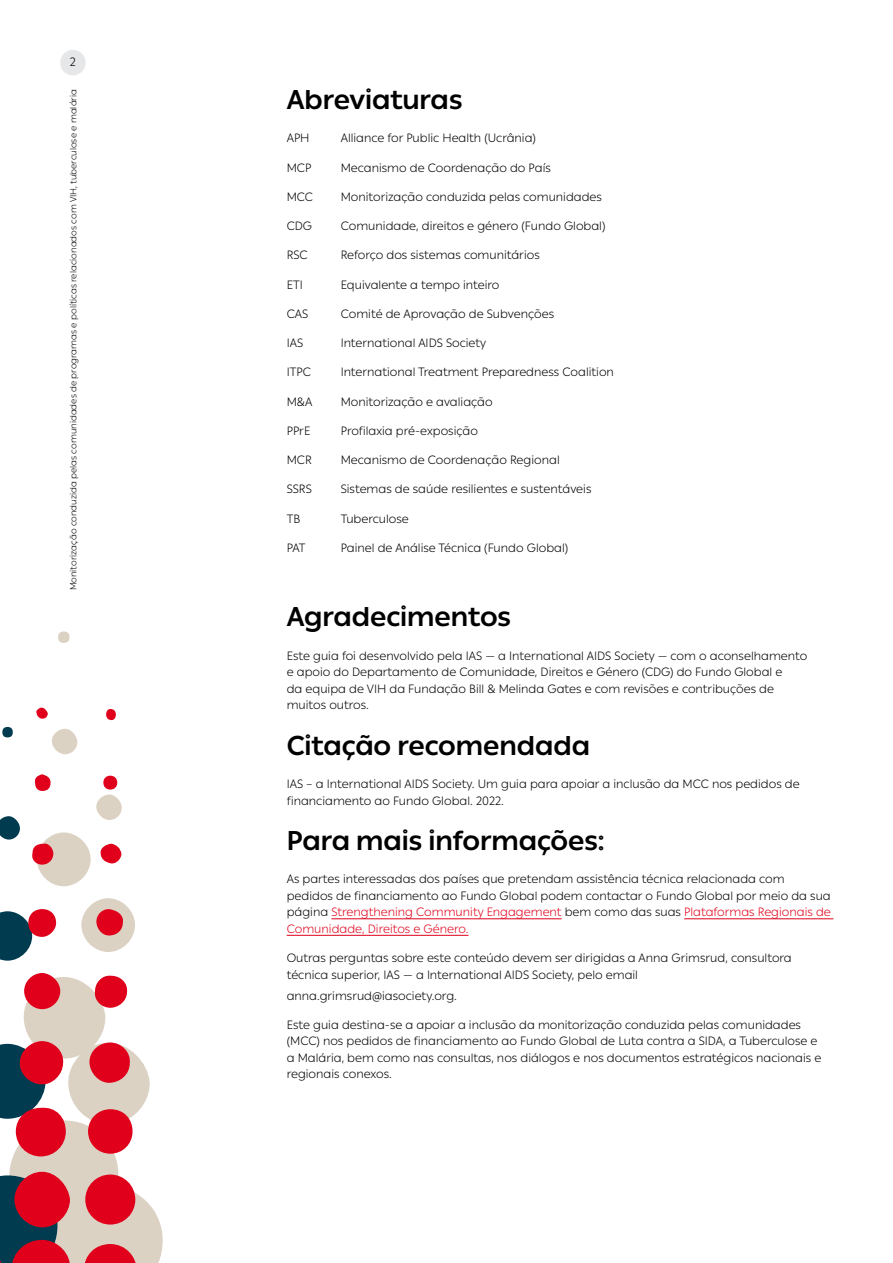
<style>
.page{position:relative;width:893px;height:1263px;background:#fff}
.page>*{position:absolute;margin:0;border:0;box-sizing:border-box;transform-origin:0 0}
.t1{font:700 27px "IAS Ribbon Sans";letter-spacing:-.005em;color:#000}
.t2{font:300 12px/16.5px "IAS Ribbon Sans";color:#000}
.t3{font:300 9px "IAS Ribbon Sans";color:#000}
.s1{color:#e0001b}
</style>
<div class="page">
<div style="left:60px;top:50px;width:26px;height:25px;background:#e6e7e8;border-radius:50%"></div>
<hr style="left:331px;top:918px;width:231px;height:1px;background:#e0001b">
<hr style="left:684px;top:918px;width:149px;height:1px;background:#e0001b">
<hr style="left:287px;top:935px;width:182px;height:1px;background:#e0001b">
<div style="left:68px;top:1043px;width:82px;height:81px;background:#dcd2c3;border-radius:50%"></div>
<div style="left:81px;top:898px;width:54px;height:54px;background:#dcd2c3;border-radius:50%"></div>
<div style="left:96px;top:794px;width:26px;height:26px;background:#dcd2c3;border-radius:50%"></div>
<div style="left:24px;top:977px;width:81px;height:81px;background:#dcd2c3;border-radius:50%"></div>
<div style="left:9px;top:1120px;width:109px;height:112px;background:#dcd2c3;border-radius:50%"></div>
<div style="left:37px;top:832px;width:54px;height:54px;background:#dcd2c3;border-radius:50%"></div>
<div style="left:52px;top:729px;width:25px;height:25px;background:#dcd2c3;border-radius:50%"></div>
<div style="left:58px;top:631px;width:11px;height:12px;background:#dcd2c3;border-radius:50%"></div>
<svg style="left:0;top:911px;width:32px;height:50px;background:#2a5a6b"></svg>
<svg style="left:0;top:816px;width:20px;height:23px"></svg>
<div style="left:2px;top:727px;width:11px;height:10px;background:#013b4f;border-radius:50%"></div>
<svg style="left:0;top:1175px;width:163px;height:88px"></svg>
<div style="left:85px;top:1174px;width:50px;height:50px;background:#e0001b;border-radius:50%"></div>
<div style="left:88px;top:1109px;width:45px;height:45px;background:#e0001b;border-radius:50%"></div>
<svg style="left:0;top:1041px;width:66px;height:115px"></svg>
<svg style="left:89px;top:1042px;width:42px;height:41px"></svg>
<div style="left:24px;top:973px;width:36px;height:36px;background:#e0001b;border-radius:50%"></div>
<svg style="left:94px;top:975px;width:34px;height:33px"></svg>
<div style="left:28px;top:909px;width:28px;height:28px;background:#e0001b;border-radius:50%"></div>
<svg style="left:96px;top:909px;width:27px;height:26px"></svg>
<svg style="left:32px;top:842px;width:21px;height:23px"></svg>
<svg style="left:101px;top:844px;width:20px;height:20px"></svg>
<svg style="left:34px;top:774px;width:17px;height:17px"></svg>
<div style="left:103px;top:776px;width:14px;height:13px;background:#e0001b;border-radius:50%"></div>
<svg style="left:36px;top:707px;width:12px;height:12px"></svg>
<svg style="left:106px;top:709px;width:10px;height:11px"></svg>
<p class="t2" style="left:70px;top:53px;width:8px">2</p>
<p class="t3" style="left:67px;top:590px;width:503px;rotate:-90deg">Monitorização conduzida pelas comunidades de programas e políticas relacionados com VIH, tuberculose e malária</p>
<h1 class="t1" style="left:287px;top:79px;width:177px">Abreviaturas</h1>
<p class="t2" style="left:287px;top:129px;width:24px">APH</p>
<p class="t2" style="left:341px;top:129px;width:197px">Alliance for Public Health (Ucrânia)</p>
<p class="t2" style="left:287px;top:159px;width:26px">MCP</p>
<p class="t2" style="left:341px;top:159px;width:212px">Mecanismo de Coordenação do País</p>
<p class="t2" style="left:287px;top:188px;width:28px">MCC</p>
<p class="t2" style="left:341px;top:188px;width:263px">Monitorização conduzida pelas comunidades</p>
<p class="t2" style="left:287px;top:217px;width:27px">CDG</p>
<p class="t2" style="left:341px;top:217px;width:266px">Comunidade, direitos e género (Fundo Global)</p>
<p class="t2" style="left:287px;top:246px;width:23px">RSC</p>
<p class="t2" style="left:341px;top:246px;width:201px">Reforço dos sistemas comunitários</p>
<p class="t2" style="left:287px;top:276px;width:18px">ETI</p>
<p class="t2" style="left:341px;top:276px;width:160px">Equivalente a tempo inteiro</p>
<p class="t2" style="left:287px;top:305px;width:23px">CAS</p>
<p class="t2" style="left:341px;top:305px;width:215px">Comité de Aprovação de Subvenções</p>
<p class="t2" style="left:287px;top:334px;width:18px">IAS</p>
<p class="t2" style="left:341px;top:334px;width:147px">International AIDS Society</p>
<p class="t2" style="left:287px;top:363px;width:26px">ITPC</p>
<p class="t2" style="left:341px;top:363px;width:275px">International Treatment Preparedness Coalition</p>
<p class="t2" style="left:287px;top:393px;width:27px">M&amp;A</p>
<p class="t2" style="left:341px;top:393px;width:153px">Monitorização e avaliação</p>
<p class="t2" style="left:287px;top:422px;width:25px">PPrE</p>
<p class="t2" style="left:341px;top:422px;width:139px">Profilaxia pré-exposição</p>
<p class="t2" style="left:287px;top:451px;width:27px">MCR</p>
<p class="t2" style="left:341px;top:451px;width:221px">Mecanismo de Coordenação Regional</p>
<p class="t2" style="left:287px;top:480px;width:27px">SSRS</p>
<p class="t2" style="left:341px;top:480px;width:252px">Sistemas de saúde resilientes e sustentáveis</p>
<p class="t2" style="left:287px;top:510px;width:15px">TB</p>
<p class="t2" style="left:341px;top:510px;width:70px">Tuberculose</p>
<p class="t2" style="left:287px;top:539px;width:20px">PAT</p>
<p class="t2" style="left:341px;top:539px;width:229px">Painel de Análise Técnica (Fundo Global)</p>
<h1 class="t1" style="left:287px;top:596px;width:226px">Agradecimentos</h1>
<p class="t2" style="left:287px;top:647px;width:522px">Este guia foi desenvolvido pela IAS — a International AIDS Society — com o aconselhamento e apoio do Departamento de Comunidade, Direitos e Género (CDG) do Fundo Global e<br>da equipa de VIH da Fundação Bill &amp; Melinda Gates e com revisões e contribuções de muitos outros.</p>
<h1 class="t1" style="left:287px;top:724px;width:305px">Citação recomendada</h1>
<p class="t2" style="left:287px;top:775px;width:514px">IAS – a International AIDS Society. Um guia para apoiar a inclusão da MCC nos pedidos de financiamento ao Fundo Global. 2022.</p>
<h1 class="t1" style="left:287px;top:819px;width:320px">Para mais informações:</h1>
<p class="t2" style="left:287px;top:870px;width:546px">As partes interessadas dos países que pretendam assistência técnica relacionada com pedidos de financiamento ao Fundo Global podem contactar o Fundo Global por meio da sua página <span class="s1">Strengthening Community Engagement</span> bem como das suas <span class="s1">Plataformas Regionais de Comunidade, Direitos e Género.</span></p>
<p class="t2" style="left:287px;top:949px;width:507px">Outras perguntas sobre este conteúdo devem ser dirigidas a Anna Grimsrud, consultora técnica superior, IAS — a International AIDS Society, pelo email</p>
<p class="t2" style="left:287px;top:986px;width:172px">anna.grimsrud@iasociety.org.</p>
<p class="t2" style="left:287px;top:1016px;width:536px">Este guia destina-se a apoiar a inclusão da monitorização conduzida pelas comunidades (MCC) nos pedidos de financiamento ao Fundo Global de Luta contra a SIDA, a Tuberculose e a Malária, bem como nas consultas, nos diálogos e nos documentos estratégicos nacionais e regionais conexos.</p>
</div>
